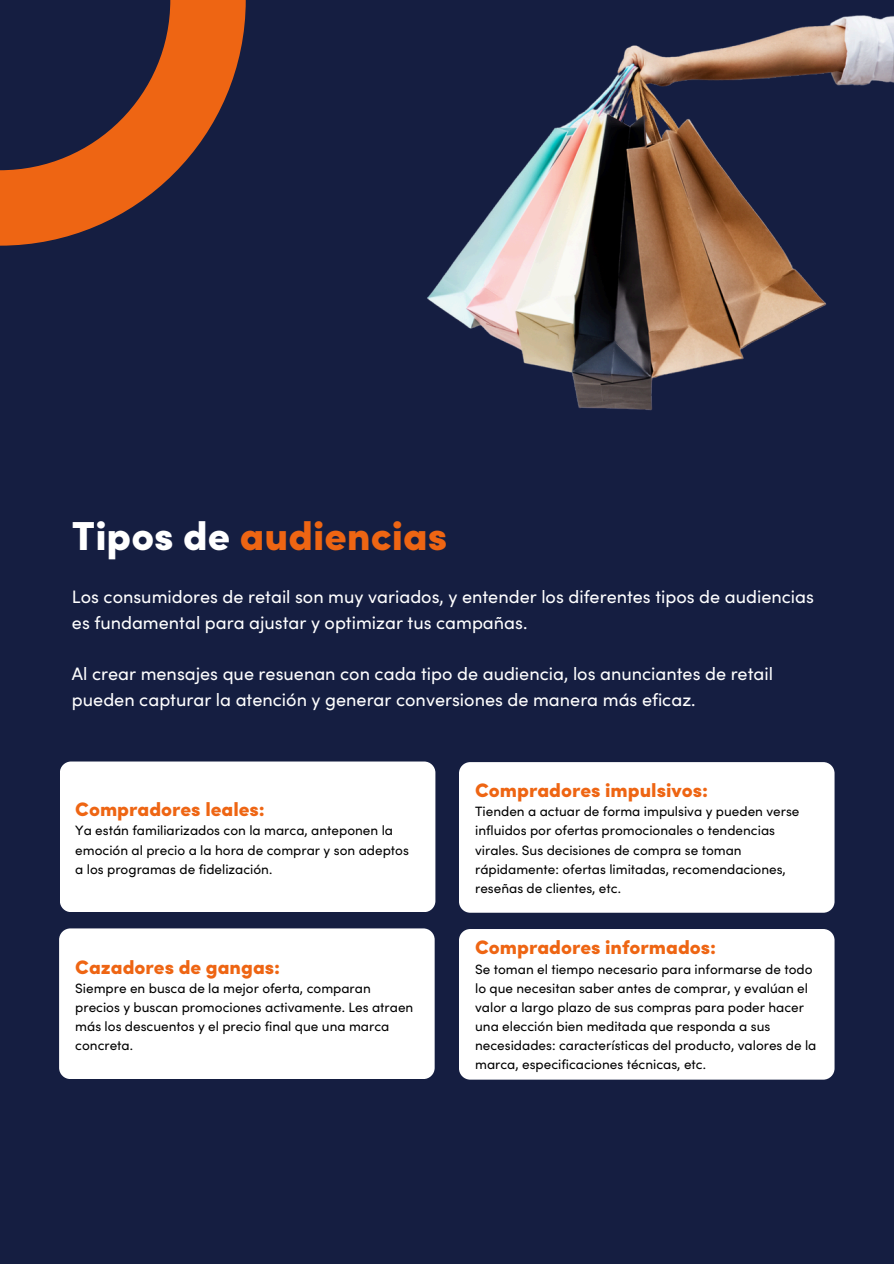
<style>
.page{position:relative;width:894px;height:1264px;background:#fff}
.page>*{position:absolute;margin:0;border:0;box-sizing:border-box;transform-origin:0 0}
.t1{font:900 40.5px "Sofia Pro";color:#ee6513}
.t2{font:900 19.5px "Sofia Pro";color:#ee6513}
.t3{font:18px/25.8px "Sofia Pro";color:#fff}
.t4{font:13.5px/19.2px "Sofia Pro";color:#000}
.s1{color:#fff}
</style>
<div class="page">
<div style="left:0;top:0;width:893px;height:1263px;background:#151e41"></div>
<svg style="left:0;top:140px;width:96px;height:106px"></svg>
<div style="left:60px;top:761px;width:375px;height:151px;background:#fff;border-radius:11px"></div>
<div style="left:59px;top:928px;width:375px;height:151px;background:#fff;border-radius:11px"></div>
<div style="left:459px;top:762px;width:375px;height:150px;background:#fff;border-radius:11px"></div>
<div style="left:459px;top:929px;width:375px;height:150px;background:#fff;border-radius:11px"></div>
<img style="left:96px;top:0;width:796px;height:411px">
<h1 class="t1" style="left:72px;top:503px;width:377px"><span class="s1">Tipos de</span> audiencias</h1>
<h2 class="t3" style="left:72px;top:583px;width:743px">Los consumidores de retail son muy variados, y entender los diferentes tipos de audiencias es fundamental para ajustar y optimizar tus campañas.</h2>
<h2 class="t3" style="left:72px;top:661px;width:702px">Al crear mensajes que resuenan con cada tipo de audiencia, los anunciantes de retail pueden capturar la atención y generar conversiones de manera más eficaz.</h2>
<p class="t2" style="left:75px;top:794px;width:191px">Compradores leales:</p>
<p class="t4" style="left:75px;top:820px;width:335px">Ya están familiarizados con la marca, anteponen la emoción al precio a la hora de comprar y son adeptos a los programas de fidelización.</p>
<p class="t2" style="left:75px;top:951px;width:206px">Cazadores de gangas:</p>
<p class="t4" style="left:75px;top:978px;width:339px">Siempre en busca de la mejor oferta, comparan precios y buscan promociones activamente. Les atraen más los descuentos y el precio final que una marca concreta.</p>
<p class="t2" style="left:475px;top:775px;width:234px">Compradores impulsivos:</p>
<p class="t4" style="left:475px;top:801px;width:326px">Tienden a actuar de forma impulsiva y pueden verse influidos por ofertas promocionales o tendencias virales. Sus decisiones de compra se toman rápidamente: ofertas limitadas, recomendaciones, reseñas de clientes, etc.</p>
<p class="t2" style="left:475px;top:932px;width:242px">Compradores informados:</p>
<p class="t4" style="left:475px;top:959px;width:343px">Se toman el tiempo necesario para informarse de todo lo que necesitan saber antes de comprar, y evalúan el valor a largo plazo de sus compras para poder hacer una elección bien meditada que responda a sus necesidades: características del producto, valores de la marca, especificaciones técnicas, etc.</p>
</div>
